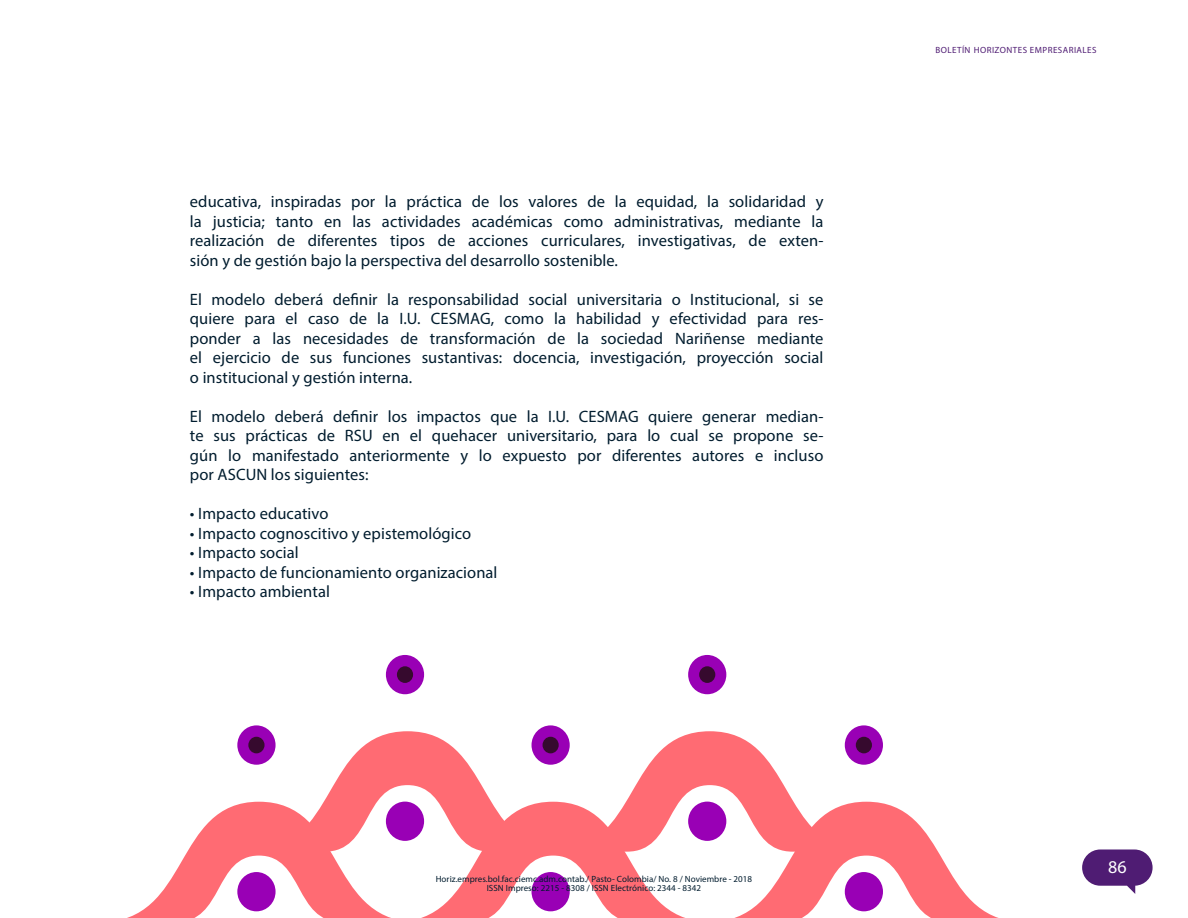
<style>
.page{position:relative;width:1188px;height:918px;background:#fff}
.page>*{position:absolute;margin:0;border:0;box-sizing:border-box;transform-origin:0 0}
.t1{font:18px "Myriad Pro";color:#fff}
.caja_de_tx{font:16.5px/19.5px "Myriad Pro";letter-spacing:.005em;color:#001c2e;text-align:justify}
.caja_de_tx-2{font:9px "Myriad Pro";letter-spacing:.005em;color:#001c2e}
.caja_de_tx-3{font:9px "Myriad Pro";letter-spacing:.05em;color:#4f1c73}
</style>
<div class="page">
<div style="left:1082px;top:849px;width:71px;height:37px;background:#4f1c73;border-radius:18px"></div>
<div style="left:386px;top:655px;width:38px;height:39px;background:#9900b5;border-radius:50%"></div>
<div style="left:397px;top:666px;width:16px;height:17px;background:#360a2e;border-radius:50%"></div>
<div style="left:688px;top:655px;width:38px;height:39px;background:#9900b5;border-radius:50%"></div>
<div style="left:699px;top:666px;width:16px;height:17px;background:#360a2e;border-radius:50%"></div>
<svg style="left:532px;top:725px;width:38px;height:40px"></svg>
<svg style="left:237px;top:725px;width:39px;height:40px"></svg>
<div style="left:845px;top:725px;width:38px;height:40px;background:#9900b5;border-radius:50%"></div>
<svg style="left:127px;top:731px;width:872px;height:187px"></svg>
<div style="left:845px;top:872px;width:38px;height:39px;background:#9900b5;border-radius:50%"></div>
<p class="caja_de_tx" style="left:190px;top:192px;width:635px">educativa, inspiradas por la práctica de los valores de la equidad, la solidaridad y la justicia; tanto en las actividades académicas como administrativas, mediante la realización de diferentes tipos de acciones curriculares, investigativas, de exten&shy;sión y de gestión bajo la perspectiva del desarrollo sostenible.</p>
<p class="caja_de_tx" style="left:190px;top:289px;width:635px">El modelo deberá definir la responsabilidad social universitaria o Institucional, si se quiere para el caso de la I.U. CESMAG, como la habilidad y efectividad para res&shy;ponder a las necesidades de transformación de la sociedad Nariñense mediante el ejercicio de sus funciones sustantivas: docencia, investigación, proyección social o institucional y gestión interna.</p>
<p class="caja_de_tx" style="left:190px;top:406px;width:635px">El modelo deberá definir los impactos que la I.U. CESMAG quiere generar median&shy;te sus prácticas de RSU en el quehacer universitario, para lo cual se propone se&shy;gún lo manifestado anteriormente y lo expuesto por diferentes autores e incluso por ASCUN los siguientes:</p>
<p class="caja_de_tx" style="left:190px;top:504px;width:140px">• Impacto educativo</p>
<p class="caja_de_tx" style="left:190px;top:523px;width:283px">• Impacto cognoscitivo y epistemológico</p>
<p class="caja_de_tx" style="left:190px;top:543px;width:110px">• Impacto social</p>
<p class="caja_de_tx" style="left:190px;top:562px;width:309px">• Impacto de funcionamiento organizacional</p>
<p class="caja_de_tx" style="left:190px;top:582px;width:142px">• Impacto ambiental</p>
<p class="caja_de_tx-2" style="left:436px;top:873px;width:318px">Horiz.empres.bol.fac.ciemc.adm.contab./ Pasto- Colombia/ No. 8 / Noviembre - 2018</p>
<p class="caja_de_tx-2" style="left:487px;top:882px;width:216px">ISSN Impreso: 2215 - 8308 / ISSN Electrónico: 2344 - 8342</p>
<p class="caja_de_tx-3" style="left:935px;top:44px;width:163px">BOLETÍN HORIZONTES EMPRESARIALES</p>
<p class="t1" style="left:1108px;top:856px;width:20px">86</p>
</div>
